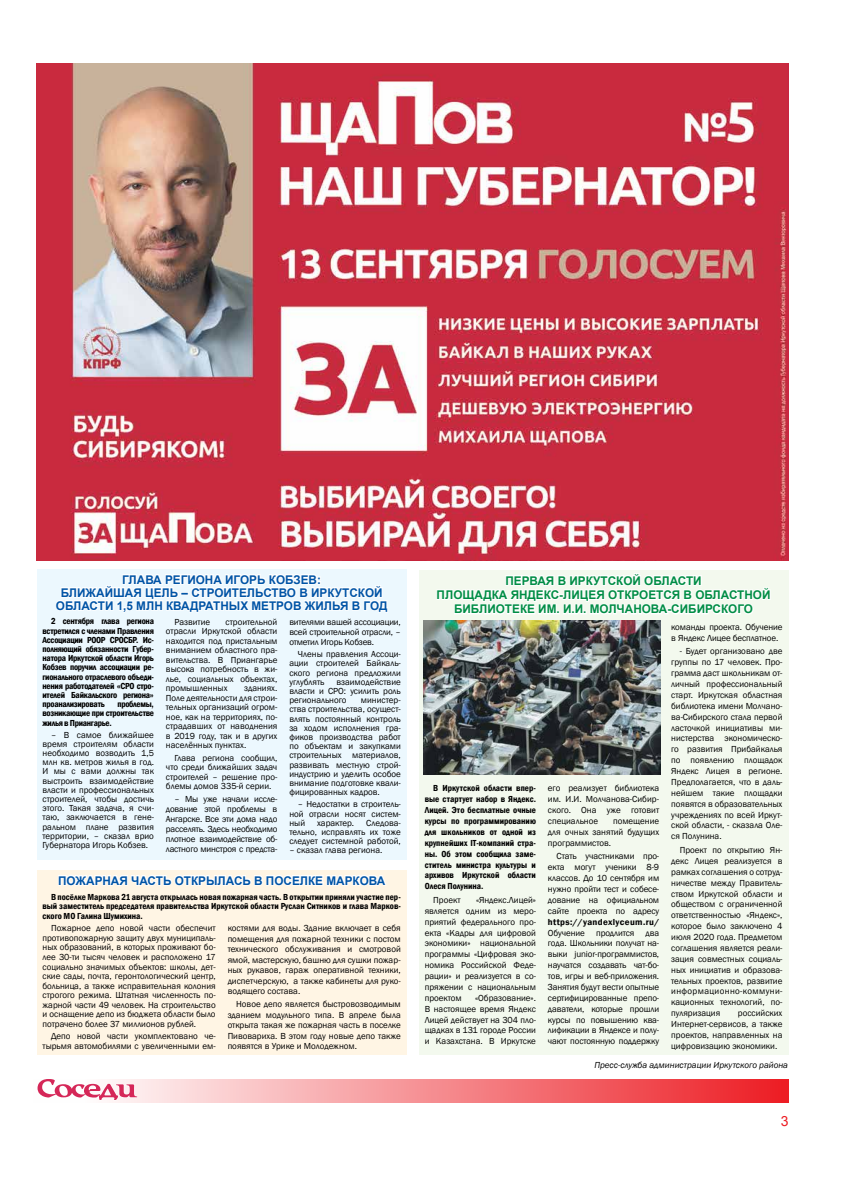
<style>
.page{position:relative;width:842px;height:1191px;background:#fff}
.page>*{position:absolute;margin:0;border:0;box-sizing:border-box;transform-origin:0 0}
.t1{font:14px "Arial";color:#ed1d24}
.t2{font:700 12px/13px "Arial";color:#0054a6;text-align:center}
.t3{font:700 12px/14.4px "Arial";color:#008d45;text-align:center}
.t4{font:9px/10.9px "Franklin Gothic";color:#000;text-align:justify}
.t5{font:600 condensed 9px/9.2px "Franklin Gothic";letter-spacing:-.005em;color:#000;text-align:justify}
.t6{font:italic 9px "Franklin Gothic";color:#000}
.t7{font:600 9px "Franklin Gothic";letter-spacing:.04em;color:#000}
</style>
<div class="page">
<div style="left:33px;top:1078px;width:755px;height:24px;background:linear-gradient(to right,#fff,#ed1d24)"></div>
<svg style="left:37px;top:1078px;width:101px;height:22px"></svg>
<div style="left:419px;top:570px;width:369px;height:484px;background:#f3f9ee"></div>
<svg style="left:437px;top:573px;width:334px;height:41px"></svg>
<div style="left:37px;top:569px;width:369px;height:290px;background:#ecf8fe"></div>
<svg style="left:55px;top:574px;width:333px;height:38px"></svg>
<div style="left:37px;top:870px;width:369px;height:184px;background:#fff5e4"></div>
<svg style="left:58px;top:875px;width:328px;height:11px"></svg>
<img style="left:423px;top:620px;width:238px;height:154px">
<img style="left:37px;top:64px;width:751px;height:496px">
<h2 class="t2" style="left:56px;top:573px;width:333px">Глава региона Игорь Кобзев:<br>Ближайшая цель – строительство в Иркутской области 1,5 млн квадратных метров жилья в год</h2>
<p class="t5" style="left:43px;top:616px;width:113px;text-indent:9px">2 сентября глава региона встретился с членами Правления Ассоциации РООР СРОСБР. Ис&shy;полняющий обязанности Губер&shy;натора Иркутской области Игорь Кобзев поручил ассоциации ре&shy;гионального отраслевого объеди&shy;нения работодателей «СРО стро&shy;ителей Байкальского региона» проанализировать</p>
<p class="t4" style="left:166px;top:617px;width:113px;line-height:9.5px;text-indent:60px">строительной отрасли Иркутской области находится под пристальным вниманием областного пра&shy;вительства. В Приангарье высока потребность в жи&shy;лье, социальных объектах, промышленных</p>
<p class="t4" style="left:174px;top:616px;width:37px">Развитие</p>
<p class="t4" style="left:289px;top:617px;width:113px;line-height:10px">вителями вашей ассоциации, всей строительной отрасли, – отметил Игорь Кобзев.</p>
<p class="t4" style="left:289px;top:650px;width:113px;line-height:9.2px;text-indent:9px">Члены правления Ассоци&shy;ации строителей Байкаль&shy;ского региона предложили углублять</p>
<p class="t4" style="left:289px;top:677px;width:113px;line-height:9.2px;text-indent:47px">взаимодействие власти и СРО: усилить роль регионального</p>
<p class="t4" style="left:166px;top:683px;width:113px;line-height:9.5px;text-indent:78px">зданиях.<br>Поле деятельности для строи&shy;тельных организаций огром&shy;ное, как на территориях, по&shy;страдавших от наводнения в 2019 году, так и в других населённых пунктах.</p>
<p class="t4" style="left:166px;top:753px;width:113px;line-height:9.5px;text-indent:9px">Глава региона сообщил, что среди ближайших задач строителей – решение про&shy;блемы домов 335-й серии.</p>
<p class="t4" style="left:166px;top:794px;width:113px;line-height:10px;text-indent:9px">– Мы уже начали иссле&shy;дование этой проблемы в Ангарске. Все эти дома надо расселять. Здесь необходимо плотное взаимодействие об&shy;ластного минстроя с предста-</p>
<p class="t4" style="left:289px;top:696px;width:113px;line-height:9.2px;text-indent:71px">министер&shy;ства строительства, осущест&shy;влять постоянный контроль за ходом исполнения гра&shy;фиков производства работ по объектам и закупками строительных материалов, развивать местную строй&shy;индустрию и уделить особое внимание подготовке квали&shy;фицированных кадров.</p>
<p class="t4" style="left:289px;top:800px;width:113px;line-height:9.2px;text-indent:9px">– Недостатки в строитель&shy;ной отрасли носят систем&shy;ный</p>
<p class="t5" style="left:43px;top:699px;width:113px;text-indent:75px">проблемы, возникающие при строительстве жилья в Приангарье.</p>
<p class="t4" style="left:43px;top:730px;width:113px;line-height:9.2px;text-indent:9px">– В самое ближайшее время строителям области необходимо возводить 1,5 млн кв. метров жилья в год.<br>И мы с вами должны так выстроить взаимодействие власти и профессиональных строителей, чтобы достичь этого. Такая задача, я счи&shy;таю, заключается в гене&shy;ральном плане развития территории, – сказал врио Губернатора Игорь Кобзев.</p>
<p class="t4" style="left:289px;top:818px;width:113px;line-height:9.2px;text-indent:77px">Следова&shy;тельно, исправлять их тоже следует системной работой,</p>
<p class="t4" style="left:289px;top:845px;width:95px">– сказал глава региона.</p>
<h2 class="t2" style="left:58px;top:874px;width:329px">Пожарная часть открылась в поселке Маркова</h2>
<p class="t5" style="left:43px;top:891px;width:360px;line-height:9.6px;text-indent:9px">В посёлке Маркова 21 августа открылась новая пожарная часть. В открытии приняли участие пер&shy;вый заместитель председателя правительства Иркутской области Руслан Ситников и глава Марков&shy;ского МО Галина Шумихина.</p>
<p class="t4" style="left:43px;top:923px;width:175px;line-height:9.6px;text-indent:9px">Пожарное депо новой части обеспечит противопожарную защиту двух муниципаль&shy;ных образований, в которых проживают бо&shy;лее 30-ти тысяч человек и расположено 17 социально значимых объектов: школы, дет&shy;ские сады, почта, геронтологический центр, больница, а также исправительная колония строгого режима. Штатная численность по&shy;жарной части 49 человек. На строительство и оснащение депо из бюджета области было потрачено более 37 миллионов рублей.</p>
<p class="t4" style="left:43px;top:1031px;width:175px;line-height:9.6px;text-align:right">Депо новой части укомплектовано че&shy;тырьмя автомобилями с увеличенными ем-</p>
<p class="t4" style="left:317px;top:817px;width:39px">характер.</p>
<p class="t4" style="left:228px;top:923px;width:175px;line-height:10.5px">костями для воды. Здание включает в себя помещения для пожарной техники с постом технического обслуживания и смотровой ямой, мастерскую, башню для сушки пожар&shy;ных рукавов, гараж оперативной техники, диспетчерскую, а также кабинеты для руко&shy;водящего состава.</p>
<p class="t4" style="left:228px;top:999px;width:175px;line-height:10.5px;text-indent:9px">Новое депо является быстровозводимым зданием модульного типа. В апреле была открыта такая же пожарная часть в поселке Пивовариха. В этом году новые депо также появятся в Урике и Молодежном.</p>
<h2 class="t3" style="left:437px;top:573px;width:335px">первая в иркутской области<br>площадка Яндекс-лицея откроется в областной библиотеке им. И.И. Молчанова-Сибирского</h2>
<p class="t5" style="left:425px;top:782px;width:113px;line-height:10.9px;text-indent:9px">В Иркутской области впер&shy;вые стартует набор в Яндекс.<br>Лицей. Это бесплатные очные курсы по программированию для школьников от одной из крупнейших IT-компаний стра&shy;ны. Об этом сообщила заме&shy;ститель министра культуры и архивов Иркутской области Олеся Полунина.</p>
<p class="t4" style="left:433px;top:894px;width:29px">Проект</p>
<p class="t4" style="left:425px;top:894px;width:113px;text-indent:51px">«Яндекс.Лицей» является одним из меро&shy;приятий федерального про&shy;екта «Кадры для цифровой экономики» национальной программы «Цифровая эко&shy;номика Российской Феде&shy;рации» и реализуется в со&shy;пряжении с национальным проектом</p>
<p class="t4" style="left:425px;top:992px;width:113px;text-indent:50px">«Образование».<br>В настоящее время Яндекс Лицей действует на 304 пло&shy;щадках в 131 городе России и Казахстана. В Иркутске</p>
<p class="t4" style="left:548px;top:783px;width:113px">его реализует библиотека им. И.И. Молчанова-Сибир&shy;ского. Она уже готовит специальное</p>
<p class="t4" style="left:548px;top:815px;width:113px;text-indent:65px">помещение для очных занятий будущих программистов.</p>
<p class="t4" style="left:548px;top:851px;width:113px;text-indent:9px">Стать участниками про&shy;екта могут ученики 8-9 классов. До 10 сентября им нужно пройти тест и собесе&shy;дование на официальном сайте проекта по адресу</p>
<p class="t7" style="left:548px;top:916px;width:113px">https://yandexlyceum.ru/</p>
<p class="t4" style="left:548px;top:927px;width:113px">Обучение продлится два года. Школьники получат на&shy;выки junior-программистов, научатся создавать чат-бо&shy;тов, игры и веб-приложения.<br>Занятия будут вести опытные сертифицированные препо&shy;даватели, которые прошли курсы по повышению ква&shy;лификации в Яндексе и полу&shy;чают постоянную поддержку</p>
<p class="t4" style="left:671px;top:621px;width:113px">команды проекта. Обучение в Яндекс Лицее бесплатное.</p>
<p class="t4" style="left:671px;top:646px;width:113px;text-indent:9px">- Будет организовано две группы по 17 человек. Про&shy;грамма даст школьникам от&shy;личный профессиональный старт. Иркутская областная библиотека имени Молчано&shy;ва-Сибирского стала первой ласточкой инициативы ми&shy;нистерства экономическо&shy;го развития Прибайкалья по появлению площадок Яндекс Лицея в регионе.<br>Предполагается, что в даль&shy;нейшем такие площадки появятся в образовательных учреждениях по всей Иркут&shy;ской области, - сказала Оле&shy;ся Полунина.</p>
<p class="t4" style="left:671px;top:844px;width:113px;text-indent:9px">Проект по открытию Ян&shy;декс Лицея реализуется в рамках соглашения о сотруд&shy;ничестве между Правитель&shy;ством Иркутской области и обществом с ограниченной ответственностью «Яндекс», которое было заключено 4 июля 2020 года. Предметом соглашения является реали&shy;зация совместных социаль&shy;ных инициатив и образова&shy;тельных проектов, развитие информационно-коммуни&shy;кационных технологий, по&shy;пуляризация</p>
<p class="t4" style="left:671px;top:1008px;width:113px;text-indent:67px">российских Интернет-сервисов, а также проектов, направленных на цифровизацию экономики.</p>
<p class="t6" style="left:594px;top:1059px;width:195px">Пресс-служба администрации Иркутского района</p>
<h1 class="t1" style="left:781px;top:1112px;width:9px">3</h1>
</div>
